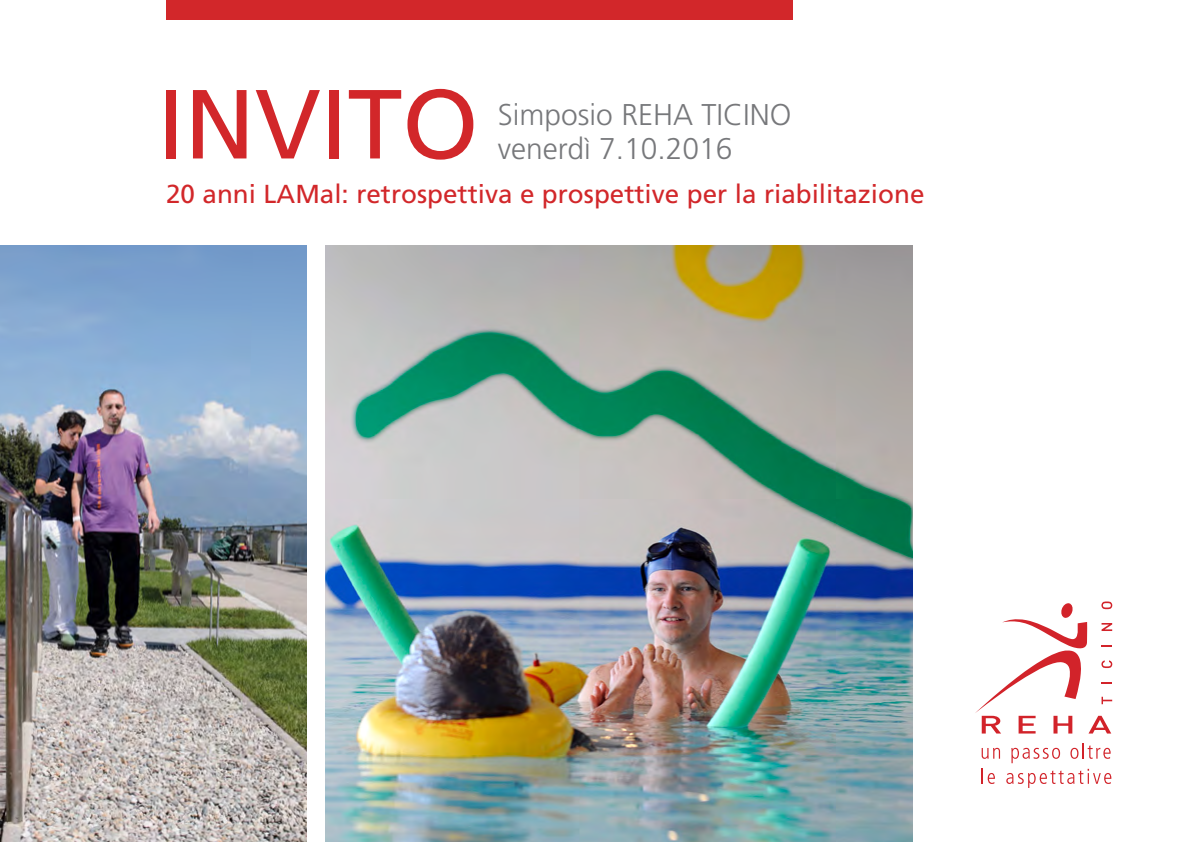
<style>
.page{position:relative;width:1191px;height:842px;background:#fff}
.page>*{position:absolute;margin:0;border:0;box-sizing:border-box;transform-origin:0 0}
.t1{font:98px "Frutiger";color:#d2272a}
.t2{font:300 30px "Frutiger";color:#77787b}
.t3{font:26px "Frutiger";color:#d2272a}
</style>
<div class="page">
<svg style="left:975px;top:601px;width:137px;height:132px"></svg>
<svg style="left:981px;top:748px;width:19px;height:11px"></svg>
<svg style="left:1011px;top:748px;width:49px;height:15px"></svg>
<svg style="left:1070px;top:743px;width:40px;height:16px"></svg>
<svg style="left:981px;top:768px;width:14px;height:16px"></svg>
<svg style="left:1006px;top:769px;width:105px;height:18px"></svg>
<img style="left:325px;top:245px;width:587px;height:597px">
<div style="left:166px;top:0;width:626px;height:20px;background:#d2272a"></div>
<img style="left:0;top:245px;width:306px;height:597px">
<p class="t1" style="left:157px;top:67px;width:323px">INVITO</p>
<p class="t2" style="left:498px;top:97px;width:295px">Simposio REHA TICINO</p>
<p class="t2" style="left:498px;top:131px;width:236px">venerdì 7.10.2016</p>
<p class="t3" style="left:166px;top:179px;width:760px">20 anni LAMal: retrospettiva e prospettive per la riabilitazione</p>
</div>
